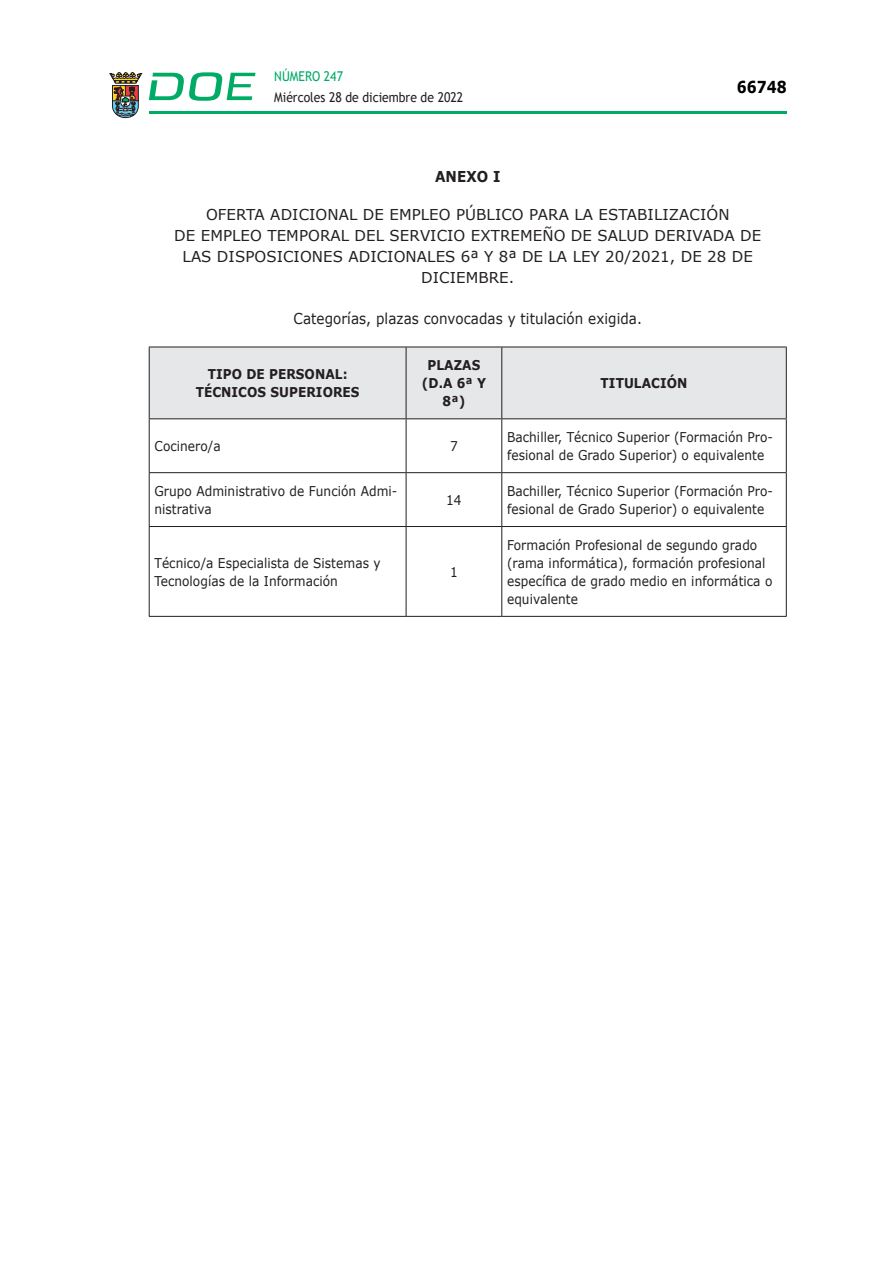
<style>
.page{position:relative;width:893px;height:1263px;background:#fff}
.page>*{position:absolute;margin:0;border:0;box-sizing:border-box;transform-origin:0 0}
.t1{font:700 16.5px "Verdana";color:#000;scale:.85 1}
.CUERPO_DE_TEXTO{font:15px/21px "Verdana";letter-spacing:.005em;color:#231f20;text-align:center}
.CUERPO_DE_TEXTO-2{font:15px "Verdana";letter-spacing:.005em;color:#231f20;scale:.9 1}
.CUERPO_DE_TEXTO-3{font:700 15px "Verdana";letter-spacing:.005em;color:#231f20;scale:.9 1}
.CUERPO_DE_TEXTO-4{font:13.5px/18px "Verdana";letter-spacing:.005em;color:#231f20;scale:.9 1}
.TABLATITULO{font:700 13.5px/18px "Verdana";letter-spacing:.005em;color:#231f20;text-align:center;scale:.9 1}
.t2{font:13.5px "Trebuchet MS";color:#231f20;scale:.9 1}
.t3{font:13.5px "Trebuchet MS";color:#00ab67;scale:.9 1}
</style>
<div class="page">
<hr style="left:149px;top:111px;width:638px;height:3px;background:#00ab66">
<svg style="left:109px;top:72px;width:33px;height:46px"></svg>
<svg style="left:149px;top:72px;width:106px;height:29px"></svg>
<div style="left:150px;top:348px;width:636px;height:70px;background:#e6e7e9"></div>
<hr style="left:149px;top:347px;width:257px;height:1px;background:#231f20">
<hr style="left:149px;top:347px;width:1px;height:71px;background:#231f20">
<hr style="left:406px;top:347px;width:96px;height:1px;background:#231f20">
<hr style="left:406px;top:347px;width:1px;height:71px;background:#231f20">
<hr style="left:502px;top:347px;width:285px;height:1px;background:#231f20">
<hr style="left:501px;top:347px;width:1px;height:71px;background:#231f20">
<hr style="left:786px;top:347px;width:1px;height:71px;background:#231f20">
<hr style="left:149px;top:418px;width:257px;height:1px;background:#231f20">
<hr style="left:149px;top:419px;width:1px;height:53px;background:#231f20">
<hr style="left:406px;top:418px;width:96px;height:1px;background:#231f20">
<hr style="left:406px;top:419px;width:1px;height:53px;background:#231f20">
<hr style="left:502px;top:418px;width:285px;height:1px;background:#231f20">
<hr style="left:501px;top:419px;width:1px;height:53px;background:#231f20">
<hr style="left:786px;top:419px;width:1px;height:53px;background:#231f20">
<hr style="left:149px;top:472px;width:257px;height:1px;background:#231f20">
<hr style="left:149px;top:473px;width:1px;height:53px;background:#231f20">
<hr style="left:406px;top:472px;width:96px;height:1px;background:#231f20">
<hr style="left:406px;top:473px;width:1px;height:53px;background:#231f20">
<hr style="left:502px;top:472px;width:285px;height:1px;background:#231f20">
<hr style="left:501px;top:473px;width:1px;height:53px;background:#231f20">
<hr style="left:786px;top:473px;width:1px;height:53px;background:#231f20">
<hr style="left:149px;top:526px;width:257px;height:1px;background:#231f20">
<hr style="left:149px;top:527px;width:1px;height:89px;background:#231f20">
<hr style="left:406px;top:526px;width:96px;height:1px;background:#231f20">
<hr style="left:406px;top:527px;width:1px;height:89px;background:#231f20">
<hr style="left:502px;top:526px;width:285px;height:1px;background:#231f20">
<hr style="left:501px;top:527px;width:1px;height:89px;background:#231f20">
<hr style="left:786px;top:527px;width:1px;height:89px;background:#231f20">
<hr style="left:149px;top:616px;width:257px;height:1px;background:#231f20">
<hr style="left:406px;top:616px;width:96px;height:1px;background:#231f20">
<hr style="left:502px;top:616px;width:285px;height:1px;background:#231f20">
<p class="t3" style="left:274px;top:67px;width:78px">NÚMERO 247</p>
<p class="t2" style="left:274px;top:88px;width:211px">Miércoles 28 de diciembre de 2022</p>
<p class="t1" style="left:737px;top:75px;width:60px">66748</p>
<p class="CUERPO_DE_TEXTO-3" style="left:435px;top:165px;width:74px">ANEXO I</p>
<p class="CUERPO_DE_TEXTO" style="left:174px;top:203px;width:588px">OFERTA ADICIONAL DE EMPLEO PÚBLICO PARA LA ESTABILIZACIÓN<br>DE EMPLEO TEMPORAL DEL SERVICIO EXTREMEÑO DE SALUD DERIVADA DE LAS DISPOSICIONES ADICIONALES 6ª Y 8ª DE LA LEY 20/2021, DE 28 DE DICIEMBRE.</p>
<p class="CUERPO_DE_TEXTO-2" style="left:294px;top:308px;width:389px">Categorías, plazas convocadas y titulación exigida.</p>
<p class="TABLATITULO" style="left:208px;top:365px;width:157px">TIPO DE PERSONAL:</p>
<p class="TABLATITULO" style="left:196px;top:383px;width:184px">TÉCNICOS SUPERIORES</p>
<p class="TABLATITULO" style="left:422px;top:356px;width:73px">PLAZAS (D.A 6ª Y<br>8ª)</p>
<p class="TABLATITULO" style="left:601px;top:374px;width:98px">TITULACIÓN</p>
<p class="CUERPO_DE_TEXTO-4" style="left:154px;top:437px;width:75px">Cocinero/a</p>
<p class="CUERPO_DE_TEXTO-4" style="left:450px;top:437px;width:10px">7</p>
<p class="CUERPO_DE_TEXTO-4" style="left:507px;top:428px;width:297px">Bachiller, Técnico Superior (Formación Pro&shy;fesional de Grado Superior) o equivalente</p>
<p class="CUERPO_DE_TEXTO-4" style="left:154px;top:482px;width:271px">Grupo Administrativo de Función Admi&shy;nistrativa</p>
<p class="CUERPO_DE_TEXTO-4" style="left:446px;top:491px;width:19px">14</p>
<p class="CUERPO_DE_TEXTO-4" style="left:507px;top:482px;width:297px">Bachiller, Técnico Superior (Formación Pro&shy;fesional de Grado Superior) o equivalente</p>
<p class="CUERPO_DE_TEXTO-4" style="left:154px;top:553px;width:253px">Técnico/a Especialista de Sistemas y<br>Tecnologías de la Información</p>
<p class="CUERPO_DE_TEXTO-4" style="left:450px;top:562px;width:10px">1</p>
<p class="CUERPO_DE_TEXTO-4" style="left:507px;top:535px;width:296px">Formación Profesional de segundo grado (rama informática), formación profesional específica de grado medio en informática o equivalente</p>
</div>
